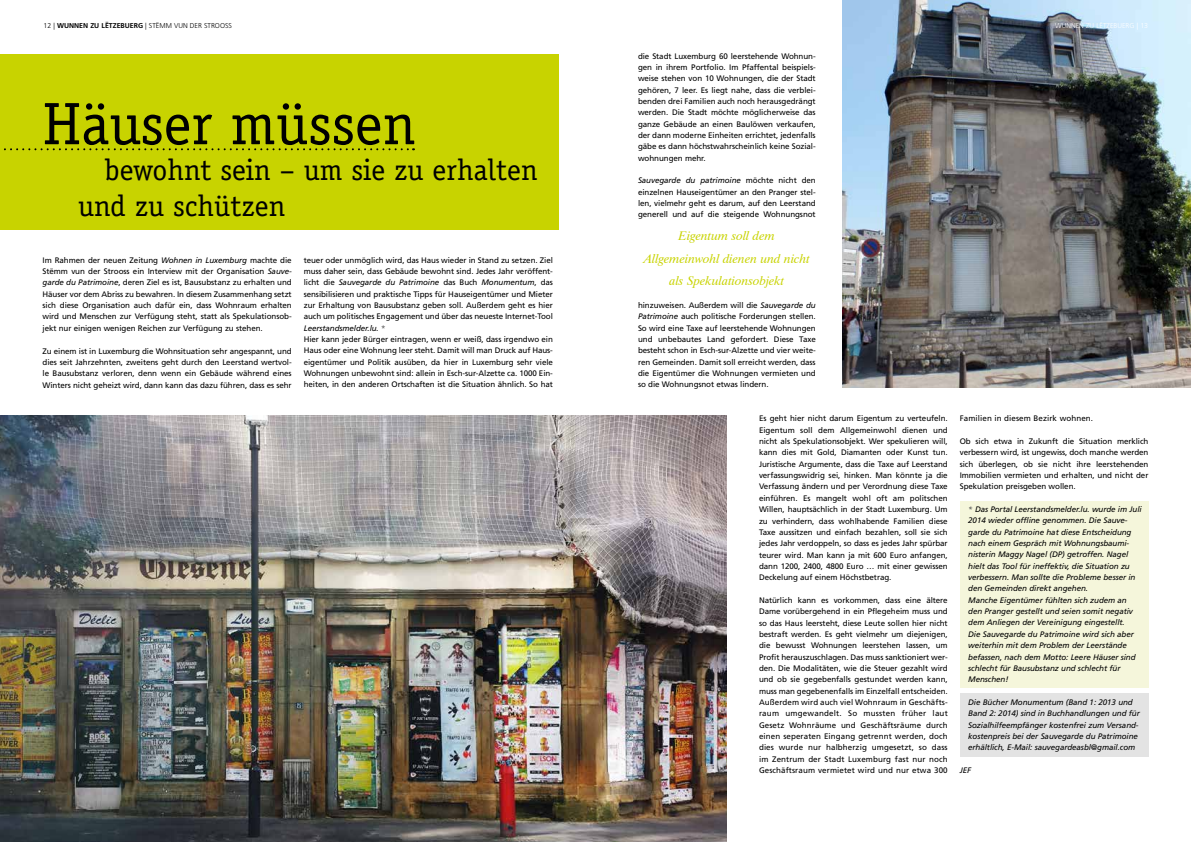
<style>
.page{position:relative;width:1191px;height:842px;background:#fff}
.page>*{position:absolute;margin:0;border:0;box-sizing:border-box;transform-origin:0 0}
.t1{font:60px "Officina Serif";color:#000}
.t2{font:30px/36px "Officina Serif";color:#000}
.t3{font:italic 12.5px/22.7px "Dutch 801 BT";color:#c8d300;text-align:center}
.t4{font:8px/11.3px "Frutiger";letter-spacing:-.01em;color:#000;text-align:justify}
.t5{font:italic 8px/11.3px "Frutiger";letter-spacing:-.01em;color:#000}
.t6{font:8px "Frutiger";letter-spacing:.01em;color:#000}
.t7{font:300 7px "Frutiger";color:#000}
.t8{font:300 7px "Frutiger";color:#fff}
.s1{font-weight:700}
.s2{font-style:italic}
.s3{color:#575756}
</style>
<div class="page">
<div style="left:959px;top:501px;width:189px;height:186px;background:#f5f6db"></div>
<div style="left:959px;top:694px;width:189px;height:63px;background:#e3e3e3"></div>
<img style="left:0;top:415px;width:727px;height:427px">
<img style="left:842px;top:0;width:349px;height:387px">
<div style="left:0;top:54px;width:558px;height:176px;background:#c8d300"></div>
<svg style="left:4px;top:148px;width:410px;height:2px"></svg>
<p class="t7" style="left:44px;top:22px;width:190px">12 | <span class="s1">WUNNEN ZU LËTZEBUERG</span> | STËMM VUN DER STROOSS</p>
<p class="t8" style="left:1055px;top:22px;width:94px">WUNNEN ZU LËTZEBUERG | 13</p>
<h1 class="t1" style="left:43px;top:89px;width:375px">Häuser müssen</h1>
<h2 class="t2" style="left:78px;top:152px;width:461px;text-indent:27px">bewohnt sein – um sie zu erhalten und zu schützen</h2>
<p class="t4" style="left:43px;top:254px;width:251px">Im Rahmen der neuen Zeitung <span class="s2">Wohnen in Luxemburg</span> machte die Stëmm vun der Strooss ein Interview mit der Organisation <span class="s2">Sauve&shy;garde du Patrimoine</span>, deren Ziel es ist, Bausubstanz zu erhalten und Häuser vor dem Abriss zu bewahren. In diesem Zusammenhang setzt sich diese Organisation auch dafür ein, dass Wohnraum erhalten wird und Menschen zur Verfügung steht, statt als Spekulationsob&shy;jekt nur einigen wenigen Reichen zur Verfügung zu stehen.</p>
<p class="t4" style="left:43px;top:345px;width:251px">Zu einem ist in Luxemburg die Wohnsituation sehr angespannt, und dies seit Jahrzehnten, zweitens geht durch den Leerstand wertvol&shy;le Bausubstanz verloren, denn wenn ein Gebäude während eines Winters nicht geheizt wird, dann kann das dazu führen, dass es sehr</p>
<p class="t4" style="left:304px;top:254px;width:251px;text-align:left">teuer oder unmöglich wird, das Haus wieder in Stand zu setzen. Ziel muss daher sein, dass Gebäude bewohnt sind. Jedes Jahr veröffent&shy;licht die <span class="s2">Sauvegarde du Patrimoine</span> das Buch <span class="s2">Monumentum</span>, das sensibilisieren und praktische Tipps für Hauseigentümer und Mieter zur Erhaltung von Bausubstanz geben soll. Außerdem geht es hier auch um politisches Engagement und über das neueste Internet-Tool <span class="s2">Leerstandsmelder.lu.</span> <span class="s3">*<br></span>Hier kann jeder Bürger eintragen, wenn er weiß, dass irgendwo ein Haus oder eine Wohnung leer steht. Damit will man Druck auf Haus&shy;eigentümer und Politik ausüben, da hier in Luxemburg sehr viele Wohnungen unbewohnt sind: allein in Esch-sur-Alzette ca. 1000 Ein&shy;heiten, in den anderen Ortschaften ist die Situation ähnlich. So hat</p>
<p class="t4" style="left:638px;top:50px;width:179px">die Stadt Luxemburg 60 leerstehende Wohnun&shy;gen in ihrem Portfolio. Im Pfaffental beispiels&shy;weise stehen von 10 Wohnungen, die der Stadt gehören, 7 leer. Es liegt nahe, dass die verblei&shy;benden drei Familien auch noch herausgedrängt werden. Die Stadt möchte möglicherweise das ganze Gebäude an einen Baulöwen verkaufen, der dann moderne Einheiten errichtet, jedenfalls gäbe es dann höchstwahrscheinlich keine Sozial&shy;wohnungen mehr.</p>
<p class="t4" style="left:638px;top:175px;width:179px"><span class="s2">Sauvegarde du patrimoine</span> möchte nicht den einzelnen Hauseigentümer an den Pranger stel&shy;len, vielmehr geht es darum, auf den Leerstand generell und auf die steigende Wohnungsnot</p>
<h3 class="t3" style="left:644px;top:224px;width:168px">Eigentum soll dem<br>Allgemeinwohl dienen und nicht als Spekulationsobjekt</h3>
<p class="t4" style="left:638px;top:300px;width:179px">hinzuweisen. Außerdem will die <span class="s2">Sauvegarde du Patrimoine</span> auch politische Forderungen stellen.<br>So wird eine Taxe auf leerstehende Wohnungen und unbebautes Land gefordert. Diese Taxe besteht schon in Esch-sur-Alzette und vier weite&shy;ren Gemeinden. Damit soll erreicht werden, dass die Eigentümer die Wohnungen vermieten und so die Wohnungsnot etwas lindern.</p>
<p class="t4" style="left:759px;top:413px;width:190px">Es geht hier nicht darum Eigentum zu verteufeln.<br>Eigentum soll dem Allgemeinwohl dienen und nicht als Spekulationsobjekt. Wer spekulieren will, kann dies mit Gold, Diamanten oder Kunst tun.<br>Juristische Argumente, dass die Taxe auf Leerstand verfassungswidrig sei, hinken. Man könnte ja die Verfassung ändern und per Verordnung diese Taxe einführen. Es mangelt wohl oft am politschen Willen, hauptsächlich in der Stadt Luxemburg. Um zu verhindern, dass wohlhabende Familien diese Taxe aussitzen und einfach bezahlen, soll sie sich jedes Jahr verdoppeln, so dass es jedes Jahr spürbar teurer wird. Man kann ja mit 600 Euro anfangen, dann 1200, 2400, 4800 Euro … mit einer gewissen Deckelung auf einem Höchstbetrag.</p>
<p class="t4" style="left:759px;top:594px;width:190px">Natürlich kann es vorkommen, dass eine ältere Dame vorübergehend in ein Pflegeheim muss und so das Haus leersteht, diese Leute sollen hier nicht bestraft werden. Es geht vielmehr um diejenigen, die bewusst Wohnungen leerstehen lassen, um Profit herauszuschlagen. Das muss sanktioniert wer&shy;den. Die Modalitäten, wie die Steuer gezahlt wird und ob sie gegebenfalls gestundet werden kann, muss man gegebenenfalls im Einzelfall entscheiden.<br>Außerdem wird auch viel Wohnraum in Geschäfts&shy;raum umgewandelt. So mussten früher laut Gesetz Wohnräume und Geschäftsräume durch einen seperaten Eingang getrennt werden, doch dies wurde nur halbherzig umgesetzt, so dass im Zentrum der Stadt Luxemburg fast nur noch Geschäftsraum vermietet wird und nur etwa 300</p>
<p class="t6" style="left:959px;top:414px;width:135px">Familien in diesem Bezirk wohnen.</p>
<p class="t4" style="left:959px;top:436px;width:190px">Ob sich etwa in Zukunft die Situation merklich verbessern wird, ist ungewiss, doch manche werden sich überlegen, ob sie nicht ihre leerstehenden Immobilien vermieten und erhalten, und nicht der Spekulation preisgeben wollen.</p>
<p class="t5" style="left:968px;top:504px;width:175px"><span class="s3">*</span> Das Portal Leerstandsmelder.lu. wurde im Juli 2014 wieder offline genommen. Die Sauve&shy;garde du Patrimoine hat diese Entscheidung nach einem Gespräch mit Wohnungsbaumi&shy;nisterin Maggy Nagel (DP) getroffen. Nagel hielt das Tool für ineffektiv, die Situation zu verbessern. Man sollte die Probleme besser in den Gemeinden direkt angehen.<br>Manche Eigentümer fühlten sich zudem an den Pranger gestellt und seien somit negativ dem Anliegen der Vereinigung eingestellt.<br>Die Sauvegarde du Patrimoine wird sich aber weiterhin mit dem Problem der Leerstände befassen, nach dem Motto: Leere Häuser sind schlecht für Bausubstanz und schlecht für Menschen!</p>
<p class="t5" style="left:968px;top:696px;width:173px">Die Bücher Monumentum (Band 1: 2013 und Band 2: 2014) sind in Buchhandlungen und für Sozialhilfeempfänger kostenfrei zum Versand&shy;kostenpreis bei der Sauvegarde du Patrimoine erhältlich, E-Mail: sauvegardeasbl@gmail.com</p>
<p class="t5" style="left:959px;top:764px;width:13px">JEF</p>
</div>
